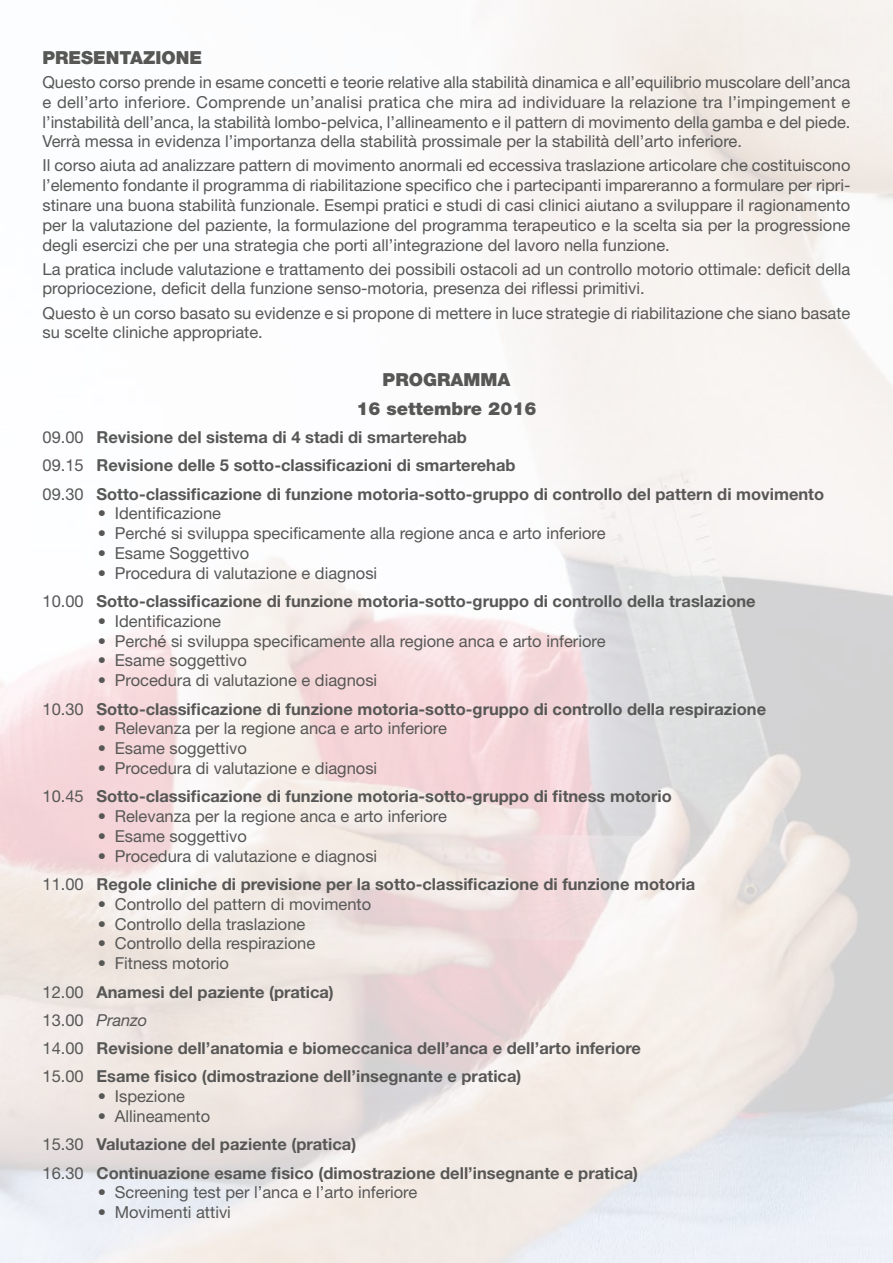
<style>
.page{position:relative;width:893px;height:1263px;background:#fff}
.page>*{position:absolute;margin:0;border:0;box-sizing:border-box;transform-origin:0 0}
.t1{font:900 18px/28.2px "Helvetica Neue LT Std";color:#575756;text-align:center}
.t2{font:16.5px/19.8px "Helvetica Neue LT Std";color:#575756;text-align:justify}
.t3{font:700 16.5px/28.3px "Helvetica Neue LT Std";color:#575756}
.s1{font-weight:400}
.s2{font-weight:400;font-style:italic}
</style>
<div class="page">
<p class="t1" style="left:43px;top:43px;width:161px">PRESENTAZIONE</p>
<p class="t2" style="left:43px;top:72px;width:809px">Questo corso prende in esame concetti e teorie relative alla stabilità dinamica e all’equilibrio muscolare dell’anca e dell’arto inferiore. Comprende un’analisi pratica che mira ad individuare la relazione tra l’impingement e l’instabilità dell’anca, la stabilità lombo-pelvica, l’allineamento e il pattern di movimento della gamba e del piede.<br>Verrà messa in evidenza l’importanza della stabilità prossimale per la stabilità dell’arto inferiore.</p>
<p class="t2" style="left:43px;top:155px;width:809px">Il corso aiuta ad analizzare pattern di movimento anormali ed eccessiva traslazione articolare che costituiscono l’elemento fondante il programma di riabilitazione specifico che i partecipanti impareranno a formulare per ripri&shy;stinare una buona stabilità funzionale. Esempi pratici e studi di casi clinici aiutano a sviluppare il ragionamento per la valutazione del paziente, la formulazione del programma terapeutico e la scelta sia per la progressione degli esercizi che per una strategia che porti all’integrazione del lavoro nella funzione.</p>
<p class="t2" style="left:43px;top:259px;width:809px">La pratica include valutazione e trattamento dei possibili ostacoli ad un controllo motorio ottimale: deficit della propriocezione, deficit della funzione senso-motoria, presenza dei riflessi primitivi.</p>
<p class="t2" style="left:43px;top:303px;width:809px">Questo è un corso basato su evidenze e si propone di mettere in luce strategie di riabilitazione che siano basate su scelte cliniche appropriate.</p>
<p class="t1" style="left:357px;top:366px;width:181px">PROGRAMMA<br>16 settembre 2016</p>
<p class="t3" style="left:43px;top:422px;width:783px"><span class="s1">09.00</span> Revisione del sistema di 4 stadi di smarterehab<br><span class="s1">09.15</span> Revisione delle 5 sotto-classificazioni di smarterehab<br><span class="s1">09.30</span> Sotto-classificazione di funzione motoria-sotto-gruppo di controllo del pattern di movimento</p>
<p class="t2" style="left:98px;top:503px;width:125px">• Identificazione</p>
<p class="t2" style="left:98px;top:523px;width:509px">• Perché si sviluppa specificamente alla regione anca e arto inferiore</p>
<p class="t2" style="left:98px;top:543px;width:153px">• Esame Soggettivo</p>
<p class="t3" style="left:43px;top:558px;width:715px;text-indent:55px"><span class="s1">• Procedura di valutazione e diagnosi<br>10.00</span> Sotto-classificazione di funzione motoria-sotto-gruppo di controllo della traslazione</p>
<p class="t2" style="left:98px;top:611px;width:125px">• Identificazione</p>
<p class="t2" style="left:98px;top:631px;width:509px">• Perché si sviluppa specificamente alla regione anca e arto inferiore</p>
<p class="t2" style="left:98px;top:650px;width:151px">• Esame soggettivo</p>
<p class="t3" style="left:43px;top:666px;width:725px;text-indent:55px"><span class="s1">• Procedura di valutazione e diagnosi<br>10.30</span> Sotto-classificazione di funzione motoria-sotto-gruppo di controllo della respirazione</p>
<p class="t2" style="left:98px;top:718px;width:351px">• Relevanza per la regione anca e arto inferiore</p>
<p class="t2" style="left:98px;top:738px;width:151px">• Esame soggettivo</p>
<p class="t3" style="left:43px;top:753px;width:631px;text-indent:55px"><span class="s1">• Procedura di valutazione e diagnosi<br>10.45</span> Sotto-classificazione di funzione motoria-sotto-gruppo di fitness motorio</p>
<p class="t2" style="left:98px;top:806px;width:351px">• Relevanza per la regione anca e arto inferiore</p>
<p class="t2" style="left:98px;top:826px;width:151px">• Esame soggettivo</p>
<p class="t3" style="left:43px;top:841px;width:654px;text-indent:55px"><span class="s1">• Procedura di valutazione e diagnosi<br>11.00</span> Regole cliniche di previsione per la sotto-classificazione di funzione motoria</p>
<p class="t2" style="left:98px;top:894px;width:275px">• Controllo del pattern di movimento</p>
<p class="t2" style="left:98px;top:913px;width:209px">• Controllo della traslazione</p>
<p class="t2" style="left:98px;top:933px;width:219px">• Controllo della respirazione</p>
<p class="t3" style="left:43px;top:949px;width:600px;text-indent:55px"><span class="s1">• Fitness motorio<br>12.00</span> Anamesi del paziente (pratica)<br><span class="s1">13.00</span> <span class="s2">Pranzo<br></span><span class="s1">14.00</span> Revisione dell’anatomia e biomeccanica dell’anca e dell’arto inferiore <span class="s1">15.00</span> Esame fisico (dimostrazione dell’insegnante e pratica)</p>
<p class="t2" style="left:98px;top:1086px;width:89px">• Ispezione</p>
<p class="t3" style="left:43px;top:1101px;width:597px;text-indent:55px"><span class="s1">• Allineamento<br>15.30</span> Valutazione del paziente (pratica)<br><span class="s1">16.30</span> Continuazione esame fisico (dimostrazione dell’insegnante e pratica)</p>
<p class="t2" style="left:98px;top:1182px;width:321px">• Screening test per l’anca e l’arto inferiore</p>
<p class="t2" style="left:98px;top:1202px;width:135px">• Movimenti attivi</p>
</div>
